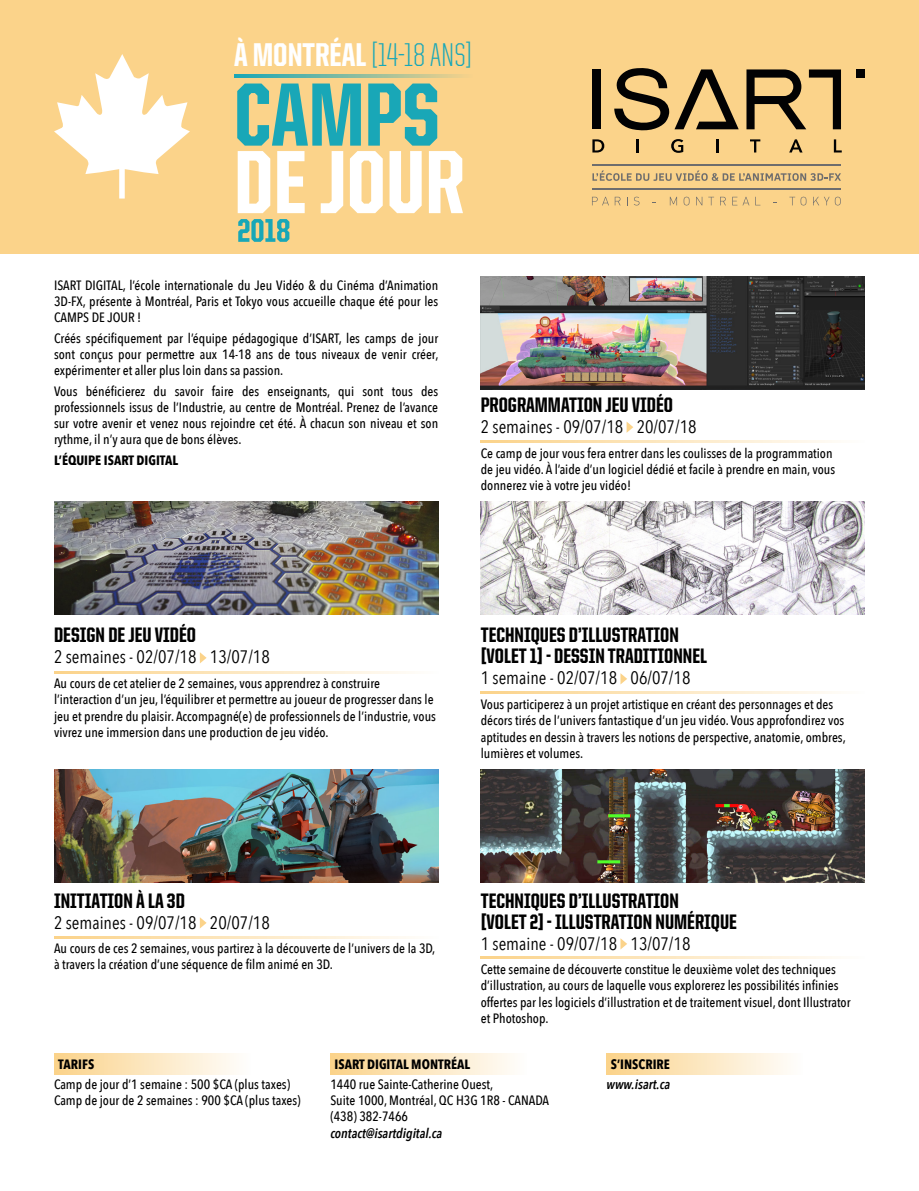
<style>
.page{position:relative;width:919px;height:1191px;background:#fff}
.page>*{position:absolute;margin:0;border:0;box-sizing:border-box;transform-origin:0 0}
.t1{font:800 90px "United Sans Cond";color:#fff}
.t2{font:800 90px "United Sans Cond";color:#19a7b7}
.t3{font:300 33px "United Sans Cond";color:#19a7b7}
.t4{font:800 21px "United Sans Cond";color:#000}
.t5{font:18px "Avenir Next Condensed";color:#000}
.t6{font:500 13.5px/16.2px "Avenir Next Condensed";color:#000}
.t7{font:700 13.5px "Avenir Next Condensed";color:#000}
.t8{font:italic 600 13.5px "Avenir Next Condensed";color:#000}
.s1{font-weight:800;color:#fff}
</style>
<div class="page">
<div style="left:0;top:0;width:918px;height:254px;background:#fbd38a"></div>
<svg style="left:54px;top:54px;width:136px;height:144px"></svg>
<hr style="left:234px;top:74px;width:238px;height:3px;background:#19a7b7">
<svg style="left:200px;top:652px;width:6px;height:11px"></svg>
<svg style="left:626px;top:421px;width:7px;height:12px"></svg>
<svg style="left:200px;top:917px;width:6px;height:11px"></svg>
<svg style="left:620px;top:673px;width:7px;height:11px"></svg>
<svg style="left:620px;top:938px;width:7px;height:11px"></svg>
<img style="left:54px;top:502px;width:384px;height:112px">
<img style="left:54px;top:769px;width:384px;height:113px">
<img style="left:480px;top:502px;width:384px;height:112px">
<img style="left:480px;top:769px;width:384px;height:113px">
<hr style="left:54px;top:671px;width:384px;height:2px;background:#fbd38a">
<hr style="left:480px;top:440px;width:384px;height:3px;background:#fbd38a">
<hr style="left:54px;top:936px;width:384px;height:2px;background:#fbd38a">
<hr style="left:480px;top:691px;width:384px;height:3px;background:#fbd38a">
<hr style="left:480px;top:956px;width:384px;height:2px;background:#fbd38a">
<div style="left:54px;top:1053px;width:196px;height:22px;background:linear-gradient(to right,#fbd289,#fefefc)"></div>
<div style="left:330px;top:1053px;width:197px;height:22px;background:linear-gradient(to right,#fbd289,#fefefd)"></div>
<div style="left:606px;top:1053px;width:197px;height:22px;background:linear-gradient(to right,#fbd289,#fefefd)"></div>
<svg style="left:238px;top:219px;width:51px;height:23px"></svg>
<svg style="left:592px;top:139px;width:12px;height:13px"></svg>
<svg style="left:636px;top:139px;width:3px;height:13px"></svg>
<svg style="left:671px;top:139px;width:12px;height:14px"></svg>
<svg style="left:716px;top:139px;width:2px;height:13px"></svg>
<svg style="left:750px;top:139px;width:10px;height:13px"></svg>
<svg style="left:789px;top:139px;width:13px;height:13px"></svg>
<svg style="left:833px;top:139px;width:8px;height:13px"></svg>
<div style="left:592px;top:69px;width:8px;height:60px;background:#020203"></div>
<svg style="left:614px;top:68px;width:124px;height:63px"></svg>
<svg style="left:746px;top:69px;width:94px;height:60px"></svg>
<div style="left:856px;top:69px;width:8px;height:9px;background:#020203"></div>
<hr style="left:592px;top:165px;width:248px;height:1px;background:#6e6d6d">
<hr style="left:592px;top:188px;width:248px;height:1px;background:#6e6d6d">
<svg style="left:592px;top:197px;width:28px;height:8px"></svg>
<svg style="left:627px;top:197px;width:12px;height:8px"></svg>
<svg style="left:669px;top:197px;width:8px;height:8px"></svg>
<svg style="left:683px;top:197px;width:6px;height:8px"></svg>
<svg style="left:696px;top:197px;width:6px;height:8px"></svg>
<svg style="left:708px;top:197px;width:6px;height:8px"></svg>
<svg style="left:720px;top:197px;width:5px;height:8px"></svg>
<svg style="left:732px;top:197px;width:17px;height:8px"></svg>
<svg style="left:755px;top:197px;width:5px;height:8px"></svg>
<svg style="left:789px;top:197px;width:17px;height:8px"></svg>
<svg style="left:813px;top:197px;width:27px;height:8px"></svg>
<svg style="left:592px;top:170px;width:248px;height:11px"></svg>
<img style="left:480px;top:277px;width:384px;height:112px">
<p class="t3" style="left:234px;top:39px;width:240px"><span class="s1">À MONTRÉAL</span> [14-18 ANS]</p>
<p class="t2" style="left:234px;top:68px;width:207px">CAMPS</p>
<p class="t1" style="left:234px;top:135px;width:232px">DE JOUR</p>
<p class="t6" style="left:54px;top:277px;width:385px;text-align:justify">ISART DIGITAL, l’école internationale du Jeu Vidéo &amp; du Cinéma d’Animation 3D-FX, présente à Montréal, Paris et Tokyo vous accueille chaque été pour les CAMPS DE JOUR !</p>
<p class="t6" style="left:54px;top:330px;width:386px;text-align:justify">Créés spécifiquement par l’équipe pédagogique d’ISART, les camps de jour sont conçus pour permettre aux 14-18 ans de tous niveaux de venir créer, expérimenter et aller plus loin dans sa passion.</p>
<p class="t6" style="left:54px;top:383px;width:385px;text-align:justify">Vous bénéficierez du savoir faire des enseignants, qui sont tous des professionnels issus de l’Industrie, au centre de Montréal. Prenez de l’avance sur votre avenir et venez nous rejoindre cet été. À chacun son niveau et son rythme, il n’y aura que de bons élèves.</p>
<p class="t7" style="left:54px;top:452px;width:126px">L’ÉQUIPE ISART DIGITAL</p>
<p class="t4" style="left:480px;top:393px;width:194px">PROGRAMMATION JEU VIDÉO</p>
<p class="t5" style="left:480px;top:411px;width:217px">2 semaines - 09/07/18 20/07/18</p>
<p class="t6" style="left:480px;top:445px;width:356px">Ce camp de jour vous fera entrer dans les coulisses de la programmation de jeu vidéo. À l’aide d’un logiciel dédié et facile à prendre en main, vous donnerez vie à votre jeu vidéo!</p>
<p class="t4" style="left:54px;top:624px;width:143px">DESIGN DE JEU VIDÉO</p>
<p class="t5" style="left:54px;top:642px;width:217px">2 semaines - 02/07/18 13/07/18</p>
<p class="t6" style="left:54px;top:675px;width:383px">Au cours de cet atelier de 2 semaines, vous apprendrez à construire l’interaction d’un jeu, l’équilibrer et permettre au joueur de progresser dans le jeu et prendre du plaisir. Accompagné(e) de professionnels de l’industrie, vous vivrez une immersion dans une production de jeu vidéo.</p>
<p class="t4" style="left:480px;top:624px;width:200px">TECHNIQUES D’ILLUSTRATION</p>
<p class="t4" style="left:480px;top:645px;width:228px">[VOLET 1] - DESSIN TRADITIONNEL</p>
<p class="t5" style="left:480px;top:663px;width:211px">1 semaine - 02/07/18 06/07/18</p>
<p class="t6" style="left:480px;top:696px;width:366px">Vous participerez à un projet artistique en créant des personnages et des décors tirés de l’univers fantastique d’un jeu vidéo. Vous approfondirez vos aptitudes en dessin à travers les notions de perspective, anatomie, ombres, lumières et volumes.</p>
<p class="t4" style="left:54px;top:889px;width:132px">INITIATION À LA 3D</p>
<p class="t5" style="left:54px;top:906px;width:217px">2 semaines - 09/07/18 20/07/18</p>
<p class="t6" style="left:54px;top:940px;width:383px">Au cours de ces 2 semaines, vous partirez à la découverte de l’univers de la 3D, à travers la création d’une séquence de film animé en 3D.</p>
<p class="t4" style="left:480px;top:889px;width:200px">TECHNIQUES D’ILLUSTRATION</p>
<p class="t4" style="left:480px;top:910px;width:258px">[VOLET 2] - ILLUSTRATION NUMÉRIQUE</p>
<p class="t5" style="left:480px;top:927px;width:211px">1 semaine - 09/07/18 13/07/18</p>
<p class="t6" style="left:480px;top:961px;width:371px">Cette semaine de découverte constitue le deuxième volet des techniques d’illustration, au cours de laquelle vous explorerez les possibilités infinies offertes par les logiciels d’illustration et de traitement visuel, dont Illustrator et Photoshop.</p>
<p class="t7" style="left:58px;top:1055px;width:37px">TARIFS</p>
<p class="t6" style="left:54px;top:1076px;width:238px">Camp de jour d’1 semaine : 500 $CA (plus taxes)</p>
<p class="t6" style="left:54px;top:1092px;width:248px">Camp de jour de 2 semaines : 900 $CA (plus taxes)</p>
<p class="t7" style="left:334px;top:1055px;width:137px">ISART DIGITAL MONTRÉAL</p>
<p class="t6" style="left:330px;top:1076px;width:164px">1440 rue Sainte-Catherine Ouest,</p>
<p class="t6" style="left:330px;top:1092px;width:220px">Suite 1000, Montréal, QC H3G 1R8 - CANADA</p>
<p class="t6" style="left:330px;top:1108px;width:79px">(438) 382-7466</p>
<p class="t8" style="left:330px;top:1124px;width:113px">contact@isartdigital.ca</p>
<p class="t7" style="left:611px;top:1055px;width:60px">S’INSCRIRE</p>
<p class="t8" style="left:606px;top:1076px;width:65px">www.isart.ca</p>
</div>
